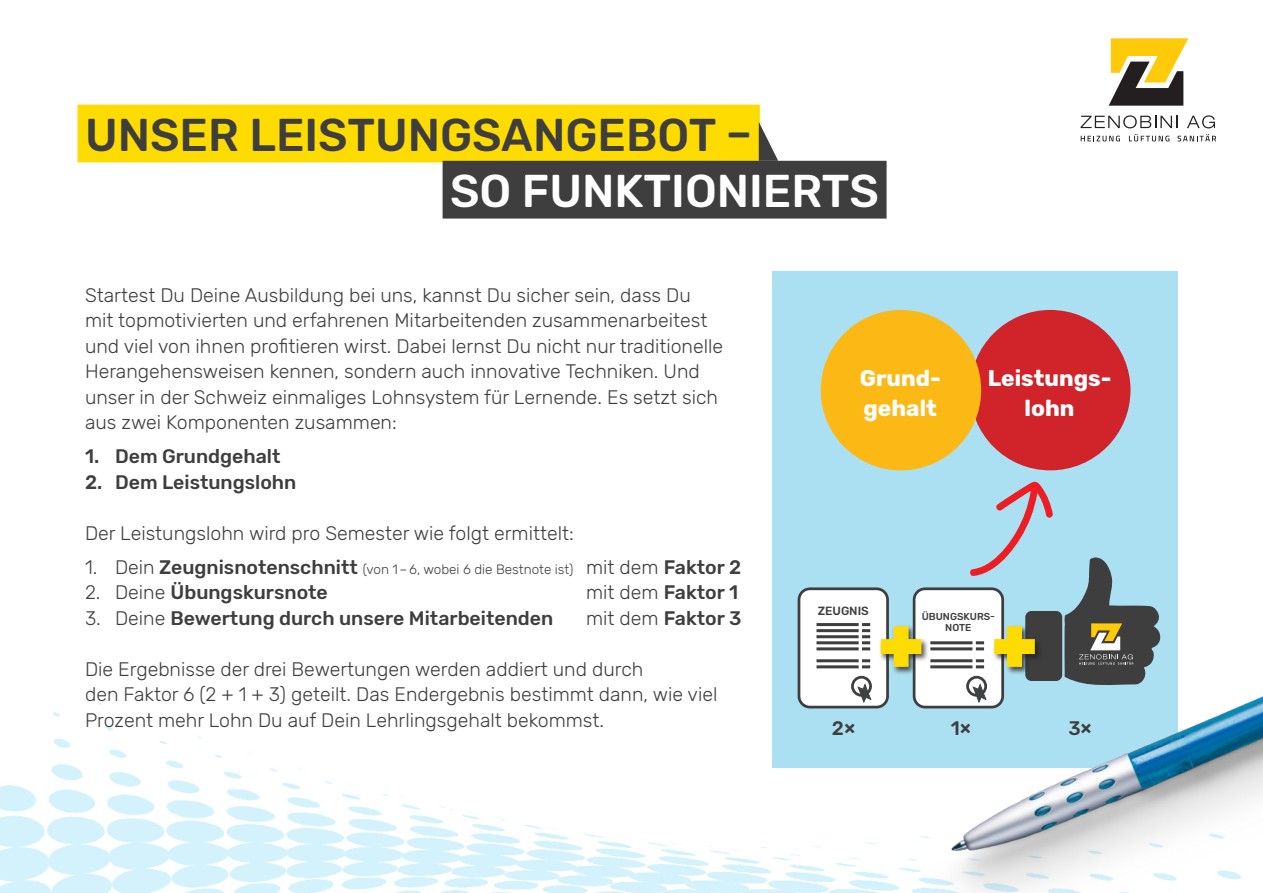
<style>
.page{position:relative;width:1263px;height:893px;background:#fff}
.page>*{position:absolute;margin:0;border:0;box-sizing:border-box;transform-origin:0 0}
.t1{font:500 45.75px "Rubik";color:#3e3e3f}
.t2{font:500 45.75px "Rubik";color:#fff}
.t3{font:700 22.65px/29.5px "Rubik";color:#fff;text-align:center}
.t4{font:300 19.5px/25.5px "Rubik";color:#3e3e3f}
.t5{font:500 19.5px "Rubik";color:#3e3e3f}
.t6{font:300 13.5px "Rubik";color:#3e3e3f}
.t7{font:500 11.85px "Rubik";color:#3e3e3f}
.t8{font:500 10.05px/10.9px "Rubik";color:#3e3e3f;text-align:center}
.s1{font-size:19.5px}
.s2{font-weight:500;font-size:19.5px}
.s3{font-weight:300}
</style>
<div class="page">
<img style="left:0;top:702px;width:921px;height:191px">
<div style="left:77px;top:105px;width:683px;height:57px;background:#ffdc01"></div>
<div style="left:443px;top:161px;width:443px;height:58px;background:#3e3e3f"></div>
<svg style="left:759px;top:122px;width:19px;height:39px"></svg>
<div style="left:772px;top:271px;width:406px;height:496px;background:#abe0f2"></div>
<div style="left:970px;top:310px;width:160px;height:160px;background:#d1232a;border-radius:50%"></div>
<div style="left:821px;top:310px;width:160px;height:160px;background:#fcb814;border-radius:50%"></div>
<div style="left:799px;top:589px;width:88px;height:118px;background:#fff;border-radius:11px"></div>
<div style="left:798px;top:587px;width:91px;height:121px;border:3px solid #3e3e3f;border-radius:11px"></div>
<hr style="left:816px;top:623px;width:43px;height:3px;background:#3e3e3f">
<hr style="left:816px;top:629px;width:43px;height:3px;background:#3e3e3f">
<hr style="left:816px;top:635px;width:43px;height:3px;background:#3e3e3f">
<hr style="left:816px;top:641px;width:43px;height:3px;background:#3e3e3f">
<hr style="left:816px;top:647px;width:43px;height:3px;background:#3e3e3f">
<hr style="left:816px;top:659px;width:43px;height:3px;background:#3e3e3f">
<hr style="left:816px;top:665px;width:43px;height:3px;background:#3e3e3f">
<svg style="left:862px;top:623px;width:8px;height:27px"></svg>
<svg style="left:862px;top:659px;width:8px;height:9px"></svg>
<div style="left:851px;top:676px;width:21px;height:21px;border:3px solid #3e3e3f;border-radius:50%"></div>
<svg style="left:857px;top:682px;width:15px;height:21px"></svg>
<div style="left:914px;top:589px;width:89px;height:118px;background:#fff;border-radius:11px"></div>
<div style="left:913px;top:587px;width:91px;height:121px;border:3px solid #3e3e3f;border-radius:11px"></div>
<hr style="left:930px;top:641px;width:42px;height:3px;background:#3e3e3f">
<hr style="left:930px;top:647px;width:42px;height:3px;background:#3e3e3f">
<svg style="left:976px;top:641px;width:8px;height:9px"></svg>
<div style="left:879px;top:625px;width:50px;height:50px;background:#231f20;opacity:.75"></div>
<svg style="left:881px;top:626px;width:40px;height:41px"></svg>
<svg style="left:970px;top:481px;width:83px;height:95px"></svg>
<div style="left:1025px;top:611px;width:37px;height:70px;background:#3e3e3f;border-radius:6px"></div>
<div style="left:992px;top:625px;width:50px;height:50px;background:#231f20;opacity:.75"></div>
<svg style="left:994px;top:626px;width:41px;height:33px"></svg>
<img style="left:921px;top:659px;width:342px;height:234px">
<svg style="left:1064px;top:557px;width:98px;height:131px"></svg>
<svg style="left:1109px;top:38px;width:79px;height:68px"></svg>
<svg style="left:1080px;top:115px;width:97px;height:13px"></svg>
<svg style="left:1187px;top:115px;width:28px;height:13px"></svg>
<svg style="left:1129px;top:134px;width:40px;height:7px"></svg>
<svg style="left:1081px;top:136px;width:39px;height:5px"></svg>
<svg style="left:1177px;top:134px;width:39px;height:7px"></svg>
<h1 class="t1" style="left:85px;top:109px;width:669px">UNSER LEISTUNGSANGEBOT –</h1>
<h1 class="t2" style="left:450px;top:165px;width:430px">SO FUNKTIONIERTS</h1>
<p class="t4" style="left:85px;top:283px;width:640px">Startest Du Deine Ausbildung bei uns, kannst Du sicher sein, dass Du mit topmotivierten und erfahrenen Mitarbeitenden zusammenarbeitest und viel von ihnen profitieren wirst. Dabei lernst Du nicht nur traditionelle Herangehensweisen kennen, sondern auch innovative Techniken. Und unser in der Schweiz einmaliges Lohnsystem für Lernende. Es setzt sich aus zwei Komponenten zusammen:</p>
<p class="t5" style="left:85px;top:445px;width:197px">1. Dem Grundgehalt</p>
<p class="t5" style="left:85px;top:471px;width:213px">2. Dem Leistungslohn</p>
<p class="t4" style="left:85px;top:521px;width:490px">Der Leistungslohn wird pro Semester wie folgt ermittelt:</p>
<p class="t6" style="left:85px;top:562px;width:658px"><span class="s1">1. Dein</span> <span class="s2">Zeugnisnotenschnitt</span> (von 1–6, wobei 6 die Bestnote ist) <span class="s1">mit dem</span> <span class="s2">Faktor 2</span></p>
<p class="t5" style="left:85px;top:581px;width:244px"><span class="s3">2. Deine</span> Übungskursnote</p>
<p class="t5" style="left:586px;top:581px;width:154px"><span class="s3">mit dem</span> Faktor 1</p>
<p class="t5" style="left:85px;top:607px;width:470px"><span class="s3">3. Deine</span> Bewertung durch unsere Mitarbeitenden</p>
<p class="t5" style="left:586px;top:607px;width:157px"><span class="s3">mit dem</span> Faktor 3</p>
<p class="t4" style="left:85px;top:657px;width:634px">Die Ergebnisse der drei Bewertungen werden addiert und durch<br>den Faktor 6 (2 + 1 + 3) geteilt. Das Endergebnis bestimmt dann, wie viel<br>Prozent mehr Lohn Du auf Dein Lehrlingsgehalt bekommst.</p>
<p class="t3" style="left:860px;top:364px;width:83px;text-align:left">Grund&shy;gehalt</p>
<p class="t3" style="left:988px;top:364px;width:125px">Leistungs&shy;lohn</p>
<p class="t7" style="left:818px;top:604px;width:53px">ZEUGNIS</p>
<p class="t8" style="left:922px;top:611px;width:75px">ÜBUNGSKURS-<br>NOTE</p>
<p class="t5" style="left:832px;top:717px;width:25px">2×</p>
<p class="t5" style="left:951px;top:717px;width:22px">1×</p>
<p class="t5" style="left:1068px;top:717px;width:25px">3×</p>
</div>
